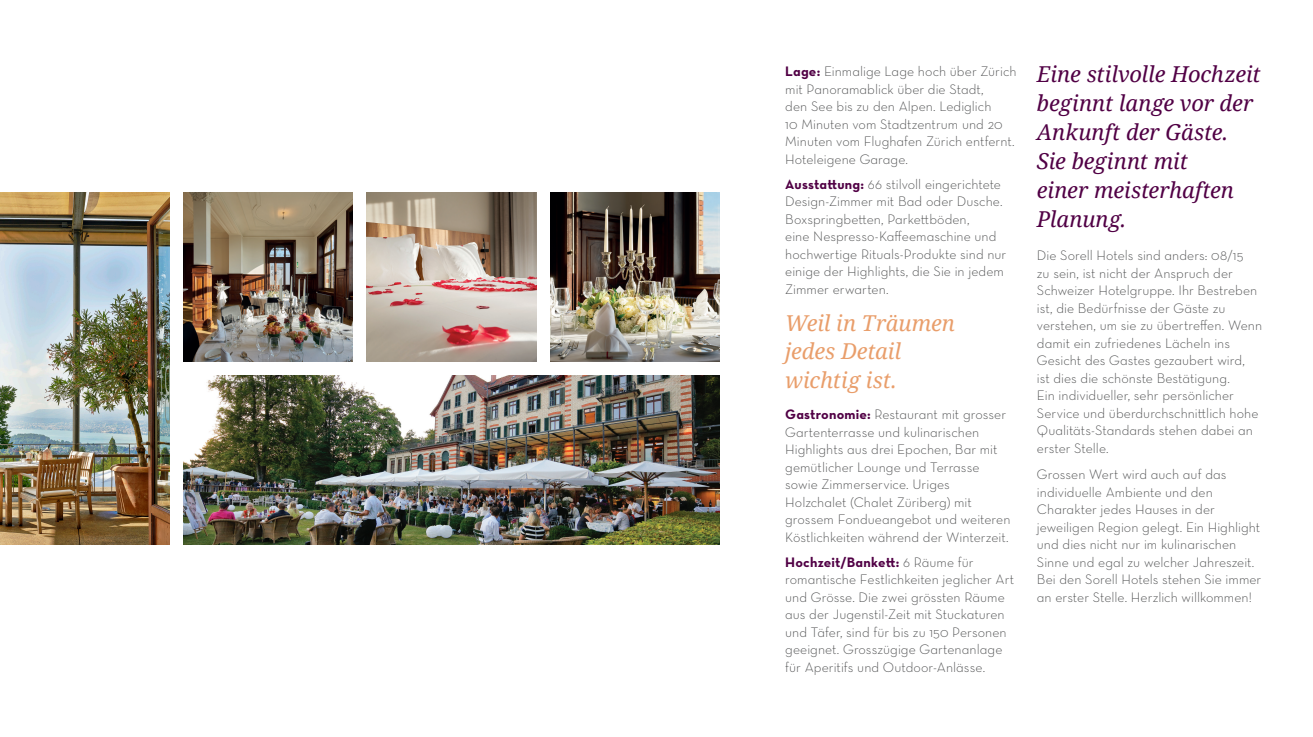
<style>
.page{position:relative;width:1313px;height:737px;background:#fff}
.page>*{position:absolute;margin:0;border:0;box-sizing:border-box;transform-origin:0 0}
.t1{font:italic 21.88px/28.9px "Droid Serif";letter-spacing:-.005em;color:#510045}
.t2{font:italic 21.88px/28.9px "Droid Serif";letter-spacing:-.005em;color:#e99e6b}
.t3{font:14px/17.5px "Neutraface Text Light Alt";color:#4b4c4d}
.t4{font:14px "Neutraface Text Bold Alt";letter-spacing:.01em;color:#510045}
.s1{font-family:"Neutraface Text Bold Alt";color:#510045}
.s2{font-family:"Neutraface Text Light Alt";color:#4b4c4d}
</style>
<div class="page">
<img style="left:0;top:192px;width:169px;height:353px">
<img style="left:183px;top:375px;width:536px;height:170px">
<img style="left:183px;top:192px;width:169px;height:169px">
<img style="left:367px;top:192px;width:169px;height:169px">
<img style="left:550px;top:192px;width:169px;height:169px">
<p class="t3" style="left:785px;top:63px;width:233px"><span class="s1">Lage:</span> Einmalige Lage hoch über Zürich mit Panoramablick über die Stadt,<br>den See bis zu den Alpen. Lediglich<br>10 Minuten vom Stadtzentrum und 20<br>Minuten vom Flughafen Zürich entfernt.<br>Hoteleigene Garage.</p>
<p class="t3" style="left:785px;top:175px;width:222px"><span class="s1">Ausstattung:</span> 66 stilvoll eingerichtete Design-Zimmer mit Bad oder Dusche.<br>Boxspringbetten, Parkettböden,<br>eine Nespresso-Kaffeemaschine und hochwertige Rituals-Produkte sind nur einige der Highlights, die Sie in jedem Zimmer erwarten.</p>
<h1 class="t2" style="left:785px;top:308px;width:171px">Weil in Träumen jedes Detail wichtig ist.</h1>
<p class="t3" style="left:785px;top:405px;width:227px"><span class="s1">Gastronomie:</span> Restaurant mit grosser Gartenterrasse und kulinarischen Highlights aus drei Epochen, Bar mit gemütlicher Lounge und Terrasse sowie Zimmerservice. Uriges Holzchalet (Chalet Züriberg) mit grossem Fondueangebot und weiteren Köstlichkeiten während der Winterzeit.</p>
<p class="t4" style="left:785px;top:553px;width:190px">Hochzeit/Bankett: <span class="s2">6 Räume für</span></p>
<p class="t3" style="left:785px;top:570px;width:230px">romantische Festlichkeiten jeglicher Art und Grösse. Die zwei grössten Räume aus der Jugenstil-Zeit mit Stuckaturen und Täfer, sind für bis zu 150 Personen geeignet. Grosszügige Gartenanlage für Aperitifs und Outdoor-Anlässe.</p>
<h1 class="t1" style="left:1036px;top:59px;width:225px">Eine stilvolle Hochzeit beginnt lange vor der<br>Ankunft der Gäste.<br>Sie beginnt mit<br>einer meisterhaften<br>Planung.</h1>
<p class="t3" style="left:1036px;top:247px;width:227px">Die Sorell Hotels sind anders: 08/15<br>zu sein, ist nicht der Anspruch der Schweizer Hotelgruppe. Ihr Bestreben ist, die Bedürfnisse der Gäste zu verstehen, um sie zu übertreffen. Wenn damit ein zufriedenes Lächeln ins Gesicht des Gastes gezaubert wird,<br>ist dies die schönste Bestätigung.<br>Ein individueller, sehr persönlicher Service und überdurchschnittlich hohe Qualitäts-Standards stehen dabei an erster Stelle.</p>
<p class="t3" style="left:1036px;top:465px;width:226px">Grossen Wert wird auch auf das individuelle Ambiente und den Charakter jedes Hauses in der jeweiligen Region gelegt. Ein Highlight und dies nicht nur im kulinarischen Sinne und egal zu welcher Jahreszeit.<br>Bei den Sorell Hotels stehen Sie immer an erster Stelle. Herzlich willkommen!</p>
</div>
